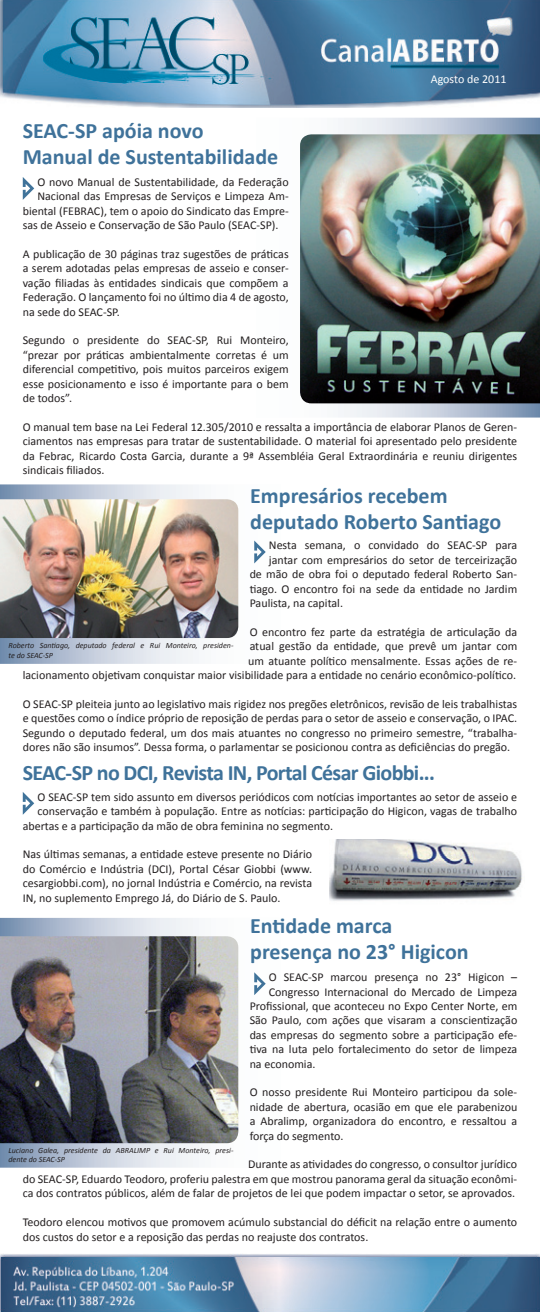
<style>
.page{position:relative;width:540px;height:1312px;background:#fff}
.page>*{position:absolute;margin:0;border:0;box-sizing:border-box;transform-origin:0 0}
.t1{font:700 22px/26.4px "Calibri";color:#3f729a}
.t2{font:700 22px "Calibri";letter-spacing:-.03em;color:#3f729a}
.t3{font:12px/14.4px "Calibri";color:#231f20;text-align:justify}
.t4{font:12px "Calibri";color:#fff}
.t5{font:italic 8px/9.6px "Calibri";color:#231f20}
</style>
<div class="page">
<svg style="left:308px;top:118px;width:232px;height:299px"></svg>
<svg style="left:0;top:918px;width:266px;height:249px"></svg>
<svg style="left:0;top:484px;width:266px;height:180px"></svg>
<img style="left:0;top:0;width:540px;height:108px">
<img style="left:0;top:1254px;width:540px;height:58px">
<img style="left:300px;top:134px;width:240px;height:269px">
<img style="left:0;top:936px;width:238px;height:207px">
<img style="left:0;top:499px;width:238px;height:139px">
<svg style="left:23px;top:177px;width:11px;height:22px"></svg>
<svg style="left:254px;top:972px;width:11px;height:22px"></svg>
<svg style="left:254px;top:540px;width:11px;height:23px"></svg>
<svg style="left:23px;top:792px;width:11px;height:22px"></svg>
<img style="left:329px;top:839px;width:193px;height:62px">
<h1 class="t1" style="left:23px;top:117px;width:257px">SEAC-SP apóia novo<br>Manual de Sustentabilidade</h1>
<p class="t4" style="left:430px;top:71px;width:77px">Agosto de 2011</p>
<p class="t3" style="left:37px;top:175px;width:253px">O novo Manual de Sustentabilidade, da Federação</p>
<p class="t3" style="left:37px;top:189px;width:253px">Nacional das Empresas de Serviços e Limpeza Am-</p>
<p class="t3" style="left:23px;top:203px;width:267px">biental (FEBRAC), tem o apoio do Sindicato das Empre-</p>
<p class="t3" style="left:23px;top:218px;width:257px">sas de Asseio e Conservação de São Paulo (SEAC-SP).</p>
<p class="t3" style="left:23px;top:247px;width:267px">A publicação de 30 páginas traz sugestões de práticas a serem adotadas pelas empresas de asseio e conser&shy;vação filiadas às entidades sindicais que compõem a Federação. O lançamento foi no último dia 4 de agosto, na sede do SEAC-SP.</p>
<p class="t3" style="left:23px;top:333px;width:267px">Segundo o presidente do SEAC-SP, Rui Monteiro, “prezar por práticas ambientalmente corretas é um diferencial competitivo, pois muitos parceiros exigem esse posicionamento e isso é importante para o bem de todos”.</p>
<p class="t3" style="left:23px;top:419px;width:496px">O manual tem base na Lei Federal 12.305/2010 e ressalta a importância de elaborar Planos de Geren&shy;ciamentos nas empresas para tratar de sustentabilidade. O material foi apresentado pelo presidente da Febrac, Ricardo Costa Garcia, durante a 9ª Assembléia Geral Extraordinária e reuniu dirigentes sindicais filiados.</p>
<h1 class="t1" style="left:250px;top:482px;width:252px">Empresários recebem deputado Roberto Santiago</h1>
<p class="t3" style="left:269px;top:538px;width:250px">Nesta semana, o convidado do SEAC-SP para</p>
<p class="t3" style="left:269px;top:553px;width:250px">jantar com empresários do setor de terceirização</p>
<p class="t3" style="left:249px;top:567px;width:269px">de mão de obra foi o deputado federal Roberto San-</p>
<p class="t3" style="left:249px;top:581px;width:269px">tiago. O encontro foi na sede da entidade no Jardim</p>
<p class="t3" style="left:249px;top:596px;width:95px">Paulista, na capital.</p>
<p class="t3" style="left:23px;top:625px;width:496px;text-align:right">O encontro fez parte da estratégia de articulação da<br>atual gestão da entidade, que prevê um jantar com<br>um atuante político mensalmente. Essas ações de re-<br>lacionamento objetivam conquistar maior visibilidade para a entidade no cenário econômico-político.</p>
<p class="t3" style="left:23px;top:697px;width:496px">O SEAC-SP pleiteia junto ao legislativo mais rigidez nos pregões eletrônicos, revisão de leis trabalhistas e questões como o índice próprio de reposição de perdas para o setor de asseio e conservação, o IPAC.<br>Segundo o deputado federal, um dos mais atuantes no congresso no primeiro semestre, “trabalha&shy;dores não são insumos”. Dessa forma, o parlamentar se posicionou contra as deficiências do pregão.</p>
<p class="t3" style="left:37px;top:789px;width:481px">O SEAC-SP tem sido assunto em diversos periódicos com notícias importantes ao setor de asseio e</p>
<p class="t3" style="left:37px;top:804px;width:481px">conservação e também à população. Entre as notícias: participação do Higicon, vagas de trabalho</p>
<p class="t3" style="left:23px;top:818px;width:312px">abertas e a participação da mão de obra feminina no segmento.</p>
<p class="t3" style="left:23px;top:847px;width:291px">Nas últimas semanas, a entidade esteve presente no Diário do Comércio e Indústria (DCI), Portal César Giobbi (www. cesargiobbi.com), no jornal Indústria e Comércio, na revista IN, no suplemento Emprego Já, do Diário de S. Paulo.</p>
<p class="t5" style="left:9px;top:640px;width:226px">Roberto Santiago, deputado federal e Rui Monteiro, presiden&shy;te do SEAC-SP</p>
<h1 class="t2" style="left:23px;top:759px;width:414px">SEAC-SP no DCI, Revista IN, Portal César Giobbi...</h1>
<h1 class="t1" style="left:250px;top:912px;width:220px">Entidade marca presença no 23° Higicon</h1>
<p class="t3" style="left:269px;top:970px;width:250px">O SEAC-SP marcou presença no 23° Higicon –</p>
<p class="t3" style="left:269px;top:984px;width:250px">Congresso Internacional do Mercado de Limpeza</p>
<p class="t3" style="left:249px;top:998px;width:269px">Profissional, que aconteceu no Expo Center Norte, em</p>
<p class="t3" style="left:249px;top:1013px;width:269px">São Paulo, com ações que visaram a conscientização</p>
<p class="t3" style="left:249px;top:1027px;width:269px">das empresas do segmento sobre a participação efe-</p>
<p class="t3" style="left:249px;top:1042px;width:269px">tiva na luta pelo fortalecimento do setor de limpeza</p>
<p class="t3" style="left:249px;top:1056px;width:67px">na economia.</p>
<p class="t3" style="left:249px;top:1085px;width:269px">O nosso presidente Rui Monteiro participou da sole&shy;nidade de abertura, ocasião em que ele parabenizou a Abralimp, organizadora do encontro, e ressaltou a força do segmento.</p>
<p class="t3" style="left:23px;top:1157px;width:496px;text-indent:225px">Durante as atividades do congresso, o consultor jurídico do SEAC-SP, Eduardo Teodoro, proferiu palestra em que mostrou panorama geral da situação econômi&shy;ca dos contratos públicos, além de falar de projetos de lei que podem impactar o setor, se aprovados.</p>
<p class="t3" style="left:23px;top:1214px;width:496px">Teodoro elencou motivos que promovem acúmulo substancial do déficit na relação entre o aumento dos custos do setor e a reposição das perdas no reajuste dos contratos.</p>
<p class="t5" style="left:9px;top:1144px;width:226px">Luciano Galea, presidente da ABRALIMP e Rui Monteiro, presi&shy;dente do SEAC-SP</p>
</div>
